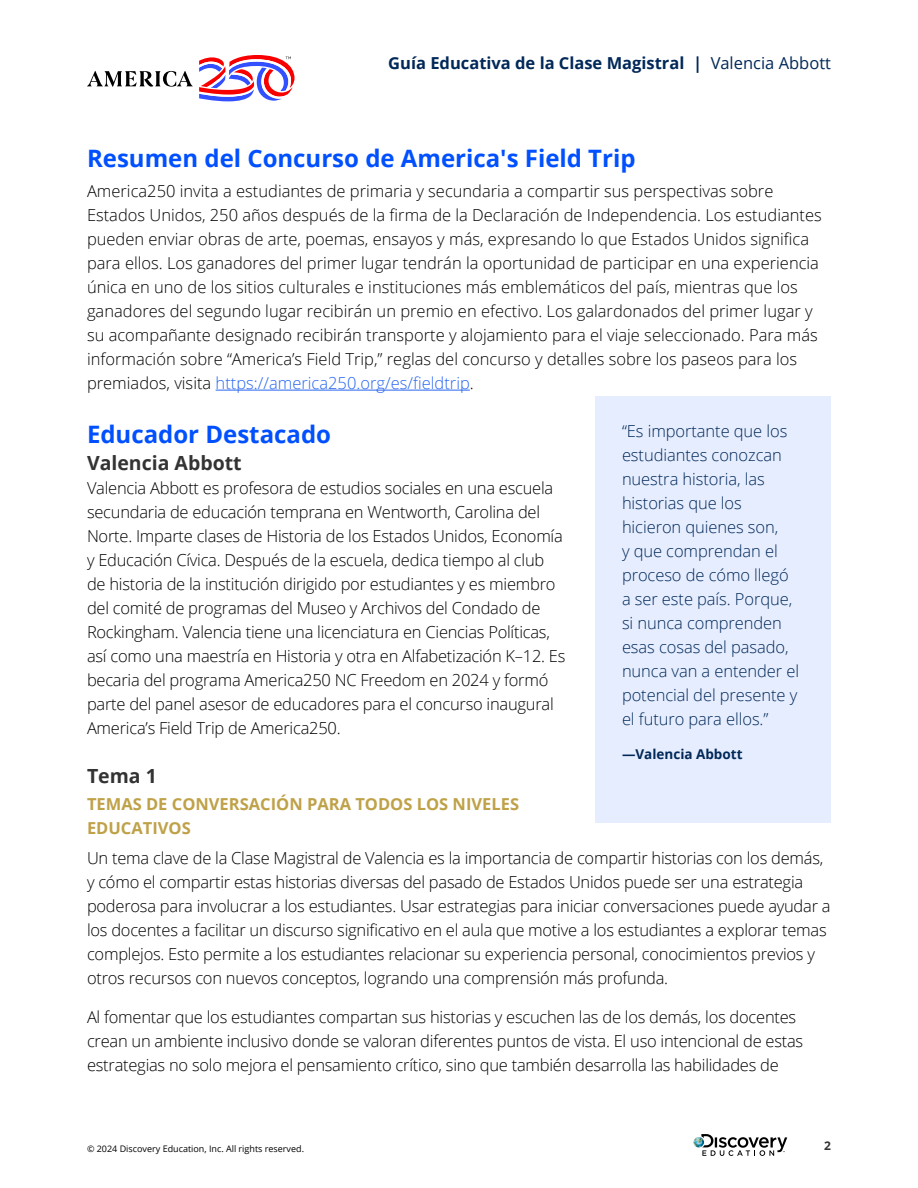
<style>
.page{position:relative;width:918px;height:1188px;background:#fff}
.page>*{position:absolute;margin:0;border:0;box-sizing:border-box;transform-origin:0 0}
.t1{font:700 24px "Open Sans";color:#0050ff}
.t2{font:700 19.5px "Open Sans";color:#343333}
.t3{font:300 16.5px/24px "Open Sans";letter-spacing:-.015em;color:#000}
.t4{font:300 16.5px/24px "Open Sans";letter-spacing:-.005em;color:#002858}
.t5{font:700 16.5px/24px "Open Sans";color:#bfa148}
.t6{font:700 16.5px "Open Sans";color:#002858}
.t7{font:700 13.5px "Open Sans";color:#002858}
.t8{font:700 12px "Open Sans";color:#343333}
.t9{font:9px "Open Sans";color:#000}
.s1{font-weight:400}
.s2{color:#2765f0}
</style>
<div class="page">
<svg style="left:694px;top:1134px;width:93px;height:22px"></svg>
<svg style="left:87px;top:71px;width:106px;height:16px"></svg>
<svg style="left:199px;top:55px;width:96px;height:46px"></svg>
<hr style="left:216px;top:390px;width:254px;height:1px;background:#2765f0">
<div style="left:595px;top:397px;width:236px;height:426px;background:#e6edff"></div>
<p class="t6" style="left:388px;top:51px;width:444px">Guía Educativa de la Clase Magistral | <span class="s1">Valencia Abbott</span></p>
<h1 class="t1" style="left:87px;top:141px;width:550px">Resumen del Concurso de America's Field Trip</h1>
<p class="t3" style="left:87px;top:178px;width:736px">America250 invita a estudiantes de primaria y secundaria a compartir sus perspectivas sobre Estados Unidos, 250 años después de la firma de la Declaración de Independencia. Los estudiantes pueden enviar obras de arte, poemas, ensayos y más, expresando lo que Estados Unidos significa para ellos. Los ganadores del primer lugar tendrán la oportunidad de participar en una experiencia única en uno de los sitios culturales e instituciones más emblemáticos del país, mientras que los ganadores del segundo lugar recibirán un premio en efectivo. Los galardonados del primer lugar y su acompañante designado recibirán transporte y alojamiento para el viaje seleccionado. Para más información sobre “America’s Field Trip,” reglas del concurso y detalles sobre los paseos para los premiados, visita <span class="s2">https://america250.org/es/fieldtrip</span>.</p>
<h1 class="t1" style="left:87px;top:417px;width:246px">Educador Destacado</h1>
<p class="t2" style="left:87px;top:449px;width:156px">Valencia Abbott</p>
<p class="t3" style="left:87px;top:475px;width:480px">Valencia Abbott es profesora de estudios sociales en una escuela secundaria de educación temprana en Wentworth, Carolina del Norte. Imparte clases de Historia de los Estados Unidos, Economía y Educación Cívica. Después de la escuela, dedica tiempo al club de historia de la institución dirigido por estudiantes y es miembro del comité de programas del Museo y Archivos del Condado de Rockingham. Valencia tiene una licenciatura en Ciencias Políticas, así como una maestría en Historia y otra en Alfabetización K–12. Es becaria del programa America250 NC Freedom en 2024 y formó parte del panel asesor de educadores para el concurso inaugural America’s Field Trip de America250.</p>
<p class="t2" style="left:87px;top:763px;width:71px">Tema 1</p>
<p class="t5" style="left:87px;top:792px;width:434px">TEMAS DE CONVERSACIÓN PARA TODOS LOS NIVELES<br>EDUCATIVOS</p>
<p class="t3" style="left:87px;top:846px;width:745px">Un tema clave de la Clase Magistral de Valencia es la importancia de compartir historias con los demás, y cómo el compartir estas historias diversas del pasado de Estados Unidos puede ser una estrategia poderosa para involucrar a los estudiantes. Usar estrategias para iniciar conversaciones puede ayudar a los docentes a facilitar un discurso significativo en el aula que motive a los estudiantes a explorar temas complejos. Esto permite a los estudiantes relacionar su experiencia personal, conocimientos previos y otros recursos con nuevos conceptos, logrando una comprensión más profunda.</p>
<p class="t3" style="left:87px;top:1005px;width:718px">Al fomentar que los estudiantes compartan sus historias y escuchen las de los demás, los docentes crean un ambiente inclusivo donde se valoran diferentes puntos de vista. El uso intencional de estas estrategias no solo mejora el pensamiento crítico, sino que también desarrolla las habilidades de</p>
<p class="t4" style="left:622px;top:418px;width:179px">“Es importante que los estudiantes conozcan nuestra historia, las historias que los hicieron quienes son,<br>y que comprendan el proceso de cómo llegó a ser este país. Porque, si nunca comprenden esas cosas del pasado, nunca van a entender el potencial del presente y el futuro para ellos.”</p>
<p class="t7" style="left:622px;top:745px;width:122px">—Valencia Abbott</p>
<p class="t9" style="left:87px;top:1142px;width:219px">© 2024 Discovery Education, Inc. All rights reserved.</p>
<p class="t8" style="left:824px;top:1137px;width:8px">2</p>
</div>
